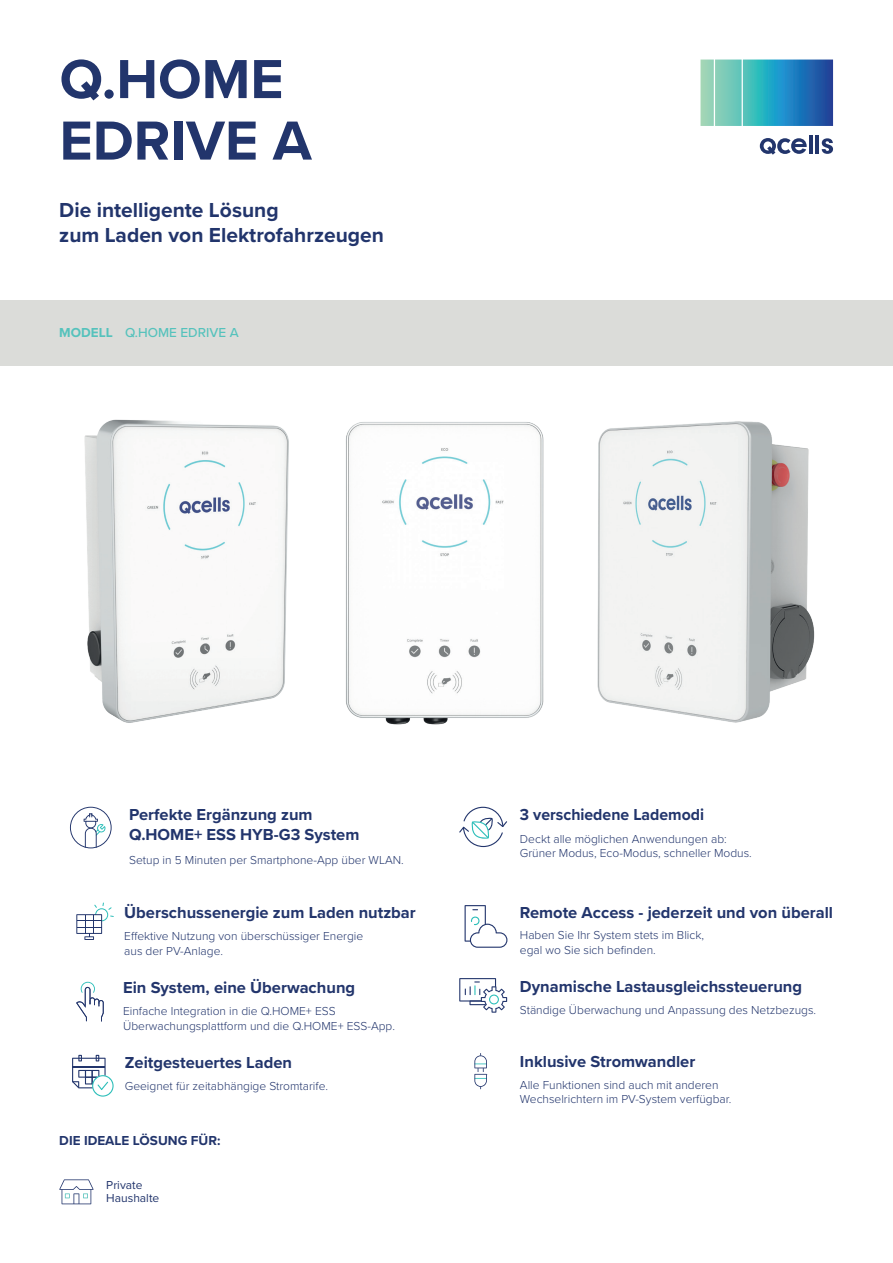
<style>
.page{position:relative;width:893px;height:1263px;background:#fff}
.page>*{position:absolute;margin:0;border:0;box-sizing:border-box;transform-origin:0 0}
.t1{font:700 57px/61.5px "Proxima Nova";color:#22356c}
.t2{font:700 21px/25.2px "Proxima Nova";color:#22356c}
.t3{font:700 16.5px/19.8px "Proxima Nova";color:#22356c}
.t4{font:700 16.5px "Proxima Nova";color:#22356c;scale:.96 1}
.t5{font:500 13.5px "Proxima Nova";color:#55c2bc}
.t6{font:700 13.5px "Proxima Nova";color:#22356c}
.t7{font:300 12px/14.4px "Proxima Nova";color:#22356c}
.t8{font:12px/13.5px "Proxima Nova";color:#22356c}
.s1{font-weight:700}
</style>
<div class="page">
<div style="left:0;top:300px;width:893px;height:66px;background:#dbdcd9"></div>
<hr style="left:809px;top:135px;width:4px;height:18px;background:#22356c">
<hr style="left:815px;top:135px;width:4px;height:18px;background:#22356c">
<svg style="left:822px;top:138px;width:11px;height:16px"></svg>
<svg style="left:760px;top:138px;width:47px;height:17px"></svg>
<svg style="left:700px;top:60px;width:133px;height:66px;background:#469fba"></svg>
<img style="left:84px;top:419px;width:205px;height:304px">
<img style="left:346px;top:422px;width:198px;height:303px">
<img style="left:597px;top:421px;width:218px;height:302px">
<svg style="left:70px;top:807px;width:42px;height:41px"></svg>
<svg style="left:76px;top:902px;width:38px;height:37px"></svg>
<svg style="left:76px;top:982px;width:28px;height:40px"></svg>
<svg style="left:459px;top:807px;width:48px;height:40px"></svg>
<svg style="left:465px;top:905px;width:42px;height:43px"></svg>
<svg style="left:459px;top:978px;width:48px;height:35px"></svg>
<svg style="left:72px;top:1055px;width:42px;height:41px"></svg>
<svg style="left:59px;top:1179px;width:35px;height:25px"></svg>
<svg style="left:474px;top:1053px;width:13px;height:36px"></svg>
<h1 class="t1" style="left:60px;top:47px;width:254px">Q.HOME<br>EDRIVE A</h1>
<h2 class="t2" style="left:59px;top:197px;width:326px">Die intelligente Lösung<br>zum Laden von Elektrofahrzeugen</h2>
<p class="t5" style="left:59px;top:322px;width:181px"><span class="s1">MODELL</span> Q.HOME EDRIVE A</p>
<h3 class="t3" style="left:129px;top:805px;width:232px">Perfekte Ergänzung zum<br>Q.HOME+ ESS HYB-G3 System</h3>
<p class="t7" style="left:129px;top:852px;width:276px">Setup in 5 Minuten per Smartphone-App über WLAN.</p>
<h3 class="t4" style="left:520px;top:803px;width:193px">3 verschiedene Lademodi</h3>
<p class="t7" style="left:520px;top:831px;width:233px">Deckt alle möglichen Anwendungen ab:<br>Grüner Modus, Eco-Modus, schneller Modus.</p>
<h3 class="t3" style="left:124px;top:902px;width:293px">Überschussenergie zum Laden nutzbar</h3>
<h3 class="t3" style="left:520px;top:902px;width:315px">Remote Access - jederzeit und von überall</h3>
<p class="t7" style="left:124px;top:928px;width:240px">Effektive Nutzung von überschüssiger Energie aus der PV-Anlage.</p>
<p class="t7" style="left:520px;top:927px;width:186px">Haben Sie Ihr System stets im Blick, egal wo Sie sich befinden.</p>
<h3 class="t3" style="left:123px;top:977px;width:234px">Ein System, eine Überwachung</h3>
<h3 class="t3" style="left:520px;top:976px;width:284px">Dynamische Lastausgleichssteuerung</h3>
<p class="t7" style="left:123px;top:1003px;width:273px">Einfache Integration in die Q.HOME+ ESS<br>Überwachungsplattform und die Q.HOME+ ESS-App.</p>
<p class="t7" style="left:520px;top:1002px;width:298px">Ständige Überwachung und Anpassung des Netzbezugs.</p>
<h3 class="t3" style="left:125px;top:1052px;width:169px">Zeitgesteuertes Laden</h3>
<h3 class="t3" style="left:520px;top:1051px;width:177px">Inklusive Stromwandler</h3>
<p class="t7" style="left:125px;top:1078px;width:205px">Geeignet für zeitabhängige Stromtarife.</p>
<p class="t7" style="left:520px;top:1077px;width:213px">Alle Funktionen sind auch mit anderen<br>Wechselrichtern im PV-System verfügbar.</p>
<p class="t6" style="left:59px;top:1131px;width:163px">DIE IDEALE LÖSUNG FÜR:</p>
<p class="t8" style="left:106px;top:1177px;width:54px">Private<br>Haushalte</p>
</div>
